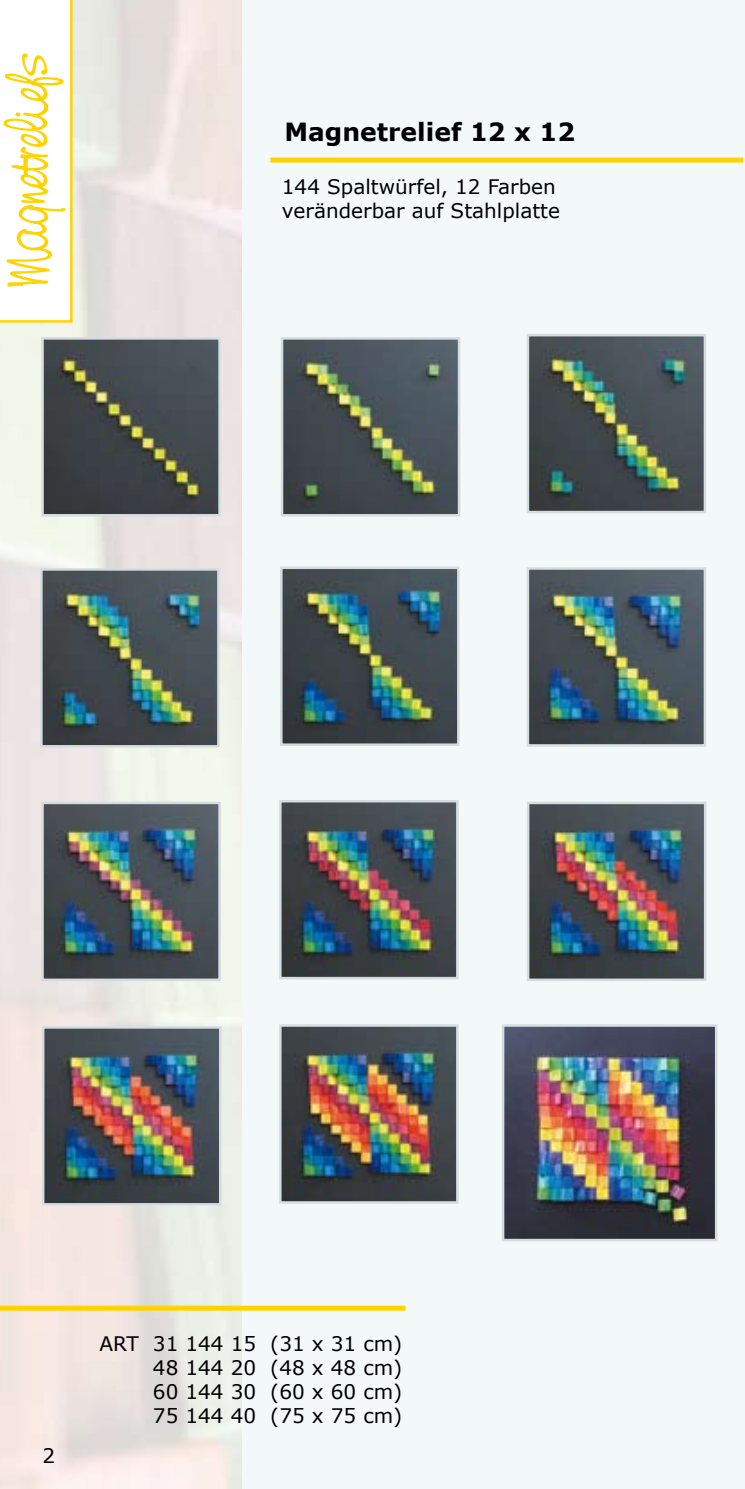
<style>
.page{position:relative;width:745px;height:1489px;background:#fff}
.page>*{position:absolute;margin:0;border:0;box-sizing:border-box;transform-origin:0 0}
.t1{font:60px "Nevison Cas D";color:#ffd300}
.t2{font:700 25px "Verdana";color:#000}
.t3{font:20px/24px "Verdana";color:#000}
</style>
<div class="page">
<img style="left:0;top:0;width:242px;height:1488px">
<div style="left:242px;top:0;width:502px;height:1488px;background:#f3f8f8"></div>
<div style="left:270px;top:158px;width:472px;height:5px;background:#ffd300"></div>
<div style="left:0;top:1305px;width:405px;height:5px;background:#ffd300"></div>
<img style="left:44px;top:340px;width:174px;height:173px">
<div style="left:41px;top:337px;width:180px;height:179px;border:2px solid #d5dce0"></div>
<img style="left:283px;top:340px;width:174px;height:173px">
<div style="left:280px;top:337px;width:180px;height:179px;border:2px solid #d5dce0"></div>
<img style="left:529px;top:337px;width:173px;height:173px">
<div style="left:526px;top:334px;width:179px;height:179px;border:2px solid #d5dce0"></div>
<img style="left:43px;top:571px;width:173px;height:173px">
<div style="left:40px;top:568px;width:179px;height:179px;border:2px solid #d5dce0"></div>
<img style="left:283px;top:569px;width:173px;height:174px">
<div style="left:280px;top:566px;width:179px;height:180px;border:2px solid #d5dce0"></div>
<img style="left:44px;top:804px;width:174px;height:174px">
<div style="left:41px;top:801px;width:180px;height:180px;border:2px solid #d5dce0"></div>
<img style="left:282px;top:803px;width:173px;height:173px">
<div style="left:279px;top:800px;width:179px;height:179px;border:2px solid #d5dce0"></div>
<img style="left:529px;top:804px;width:174px;height:174px">
<div style="left:526px;top:801px;width:180px;height:180px;border:2px solid #d5dce0"></div>
<img style="left:45px;top:1029px;width:173px;height:173px">
<div style="left:42px;top:1026px;width:179px;height:179px;border:2px solid #d5dce0"></div>
<img style="left:282px;top:1027px;width:173px;height:173px">
<div style="left:279px;top:1024px;width:179px;height:179px;border:2px solid #d5dce0"></div>
<img style="left:504px;top:1027px;width:210px;height:211px">
<div style="left:501px;top:1024px;width:216px;height:217px;border:2px solid #d5dce0"></div>
<svg style="left:0;top:0;width:72px;height:322px"></svg>
<img style="left:529px;top:570px;width:173px;height:173px">
<div style="left:526px;top:567px;width:179px;height:179px;border:2px solid #d5dce0"></div>
<h1 class="t1" style="left:-9px;top:289px;width:237px;rotate:-90deg">Magnetreliefs</h1>
<p class="t2" style="left:284px;top:116px;width:292px">Magnetrelief 12 x 12</p>
<p class="t3" style="left:282px;top:174px;width:279px">144 Spaltwürfel, 12 Farben veränderbar auf Stahlplatte</p>
<p class="t3" style="left:43px;top:1442px;width:14px">2</p>
<p class="t3" style="left:153px;top:1331px;width:251px;text-align:justify;text-indent:-53px">ART 31 144 15 (31 x 31 cm)<br>48 144 20 (48 x 48 cm)<br>60 144 30 (60 x 60 cm)<br>75 144 40 (75 x 75 cm)</p>
</div>
